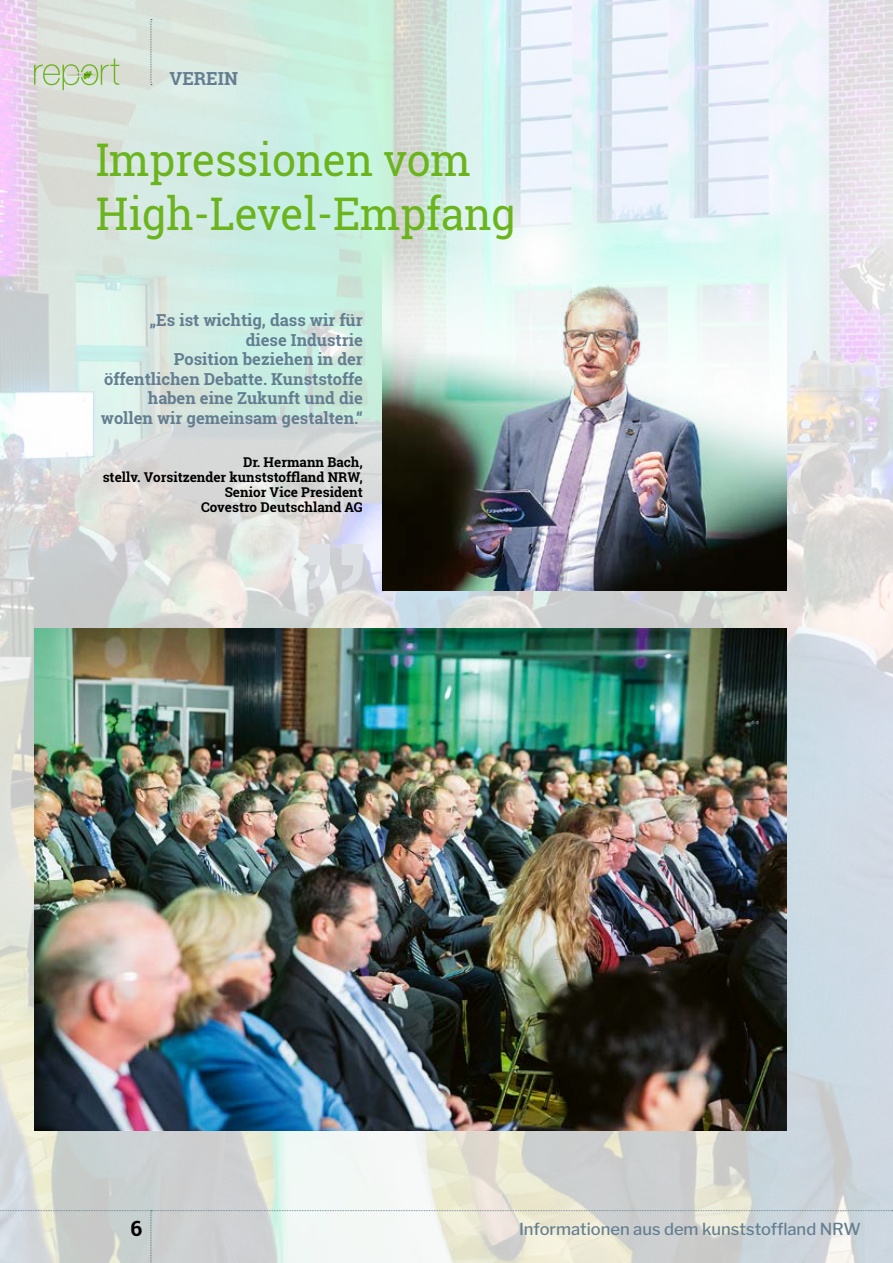
<style>
.page{position:relative;width:893px;height:1263px;background:#fff}
.page>*{position:absolute;margin:0;border:0;box-sizing:border-box;transform-origin:0 0}
.t1{font:45px/54px "Roboto Slab";letter-spacing:-.005em;color:#6cb41e;scale:.95 1}
.t2{font:700 21px "Roboto Slab";color:#000}
.t3{font:700 18px "Roboto Slab";color:#637e90}
.t4{font:700 16.5px/19.5px "Roboto Slab";color:#637e90;text-align:right}
.t5{font:500 16.5px "Libre Franklin";color:#637e90}
.t6{font:700 13.5px/15px "Roboto Slab";color:#000;text-align:right}
</style>
<div class="page">
<img style="left:0;top:0;width:893px;height:1210px">
<img style="left:34px;top:628px;width:753px;height:502px">
<svg style="left:309px;top:544px;width:54px;height:46px;background:#d9dbe0"></svg>
<img style="left:382px;top:248px;width:405px;height:342px">
<svg style="left:34px;top:58px;width:85px;height:32px;background:#c8d8ba"></svg>
<svg style="left:151px;top:19px;width:1px;height:66px"></svg>
<svg style="left:0;top:1210px;width:893px;height:53px"></svg>
<p class="t3" style="left:169px;top:66px;width:70px">VEREIN</p>
<h1 class="t1" style="left:96px;top:133px;width:443px">Impressionen vom<br>High-Level-Empfang</h1>
<p class="t4" style="left:101px;top:310px;width:263px">„Es ist wichtig, dass wir für<br>diese Industrie<br>Position beziehen in der öffentlichen Debatte. Kunststoffe haben eine Zukunft und die wollen wir gemeinsam gestalten.“</p>
<p class="t6" style="left:103px;top:454px;width:262px">Dr. Hermann Bach,<br>stellv. Vorsitzender kunststoffland NRW,<br>Senior Vice President<br>Covestro Deutschland AG</p>
<p class="t2" style="left:130px;top:1213px;width:13px">6</p>
<p class="t5" style="left:519px;top:1219px;width:344px">Informationen aus dem kunststoffland NRW</p>
</div>
